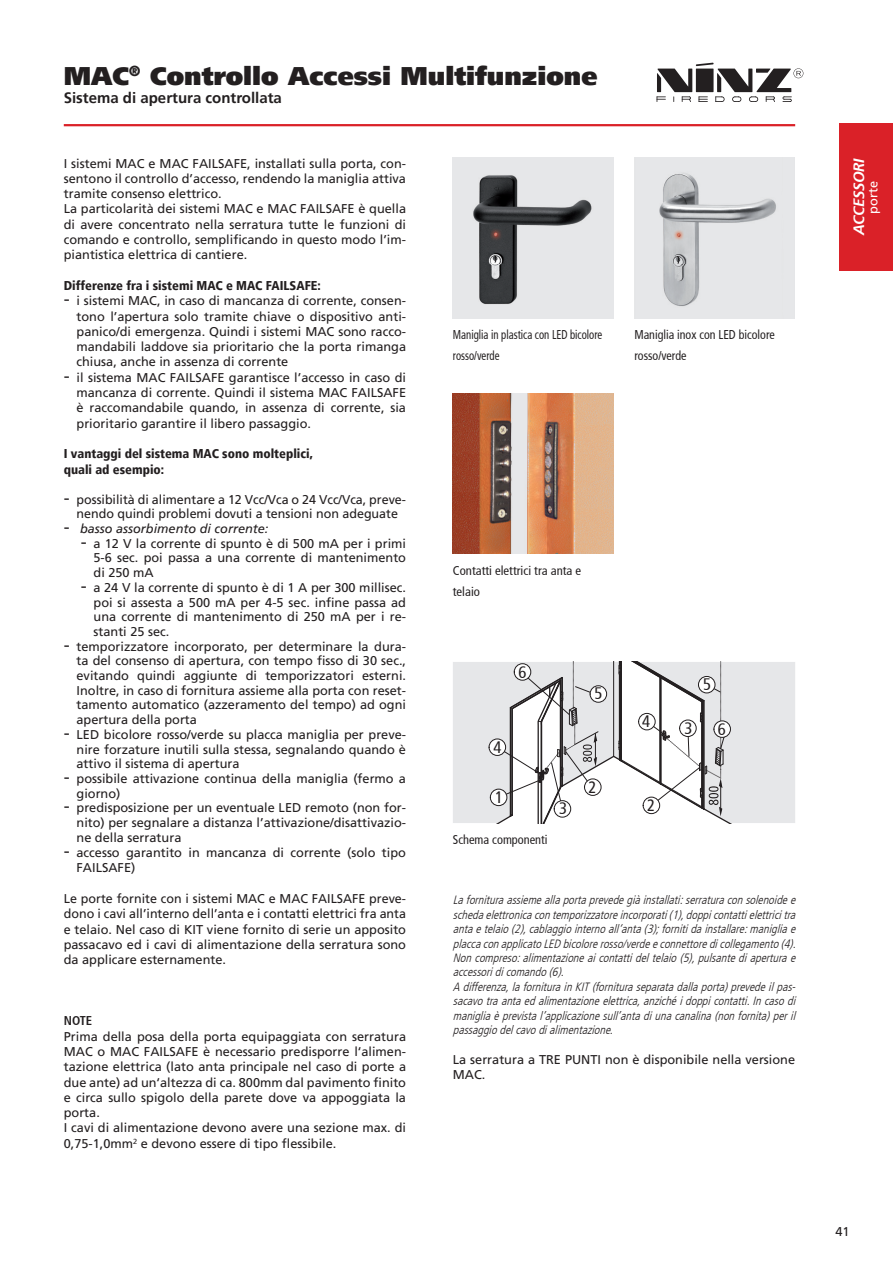
<style>
.page{position:relative;width:893px;height:1263px;background:#fff}
.page>*{position:absolute;margin:0;border:0;box-sizing:border-box;transform-origin:0 0}
.t1{font:900 25.5px "Frutiger";color:#231f20}
.t2{font:condensed 16.65px "Frutiger";color:#231f20}
.t3{font:700 15px "Frutiger";color:#231f20}
.t4{font:italic 700 15px "Frutiger";letter-spacing:-.025em;color:#fff}
.t5{font:12.75px/15.3px "Frutiger";color:#231f20;text-align:justify}
.t6{font:900 condensed 12.75px/15.3px "Frutiger LT";color:#231f20}
.t7{font:condensed 12.75px/21px "Frutiger";color:#231f20}
.t8{font:condensed 12.75px "Frutiger";color:#231f20;scale:.84 1}
.t9{font:condensed 12.75px "Frutiger";color:#231f20;scale:.94 1}
.t10{font:italic 12.75px "Frutiger";color:#231f20}
.t11{font:12.75px "Frutiger";color:#fff}
.t12{font:700 condensed 12.75px "Frutiger 67";color:#231f20}
.t13{font:italic 300 condensed 12px/14.4px "Frutiger LT Com";color:#231f20}
.s1{font-size:18px}
.s2{font-style:normal;font-size:18px}
</style>
<div class="page">
<img style="left:453px;top:157px;width:161px;height:161px">
<img style="left:634px;top:157px;width:160px;height:161px">
<img style="left:453px;top:394px;width:161px;height:159px">
<svg style="left:453px;top:662px;width:342px;height:161px"></svg>
<svg style="left:657px;top:63px;width:146px;height:39px"></svg>
<div style="left:839px;top:124px;width:54px;height:147px;background:#da2128"></div>
<hr style="left:64px;top:124px;width:731px;height:2px;background:#da2128">
<h1 class="t1" style="left:64px;top:60px;width:535px">MAC<sup>®</sup> Controllo Accessi Multifunzione</h1>
<p class="t3" style="left:64px;top:89px;width:220px">Sistema di apertura controllata</p>
<p class="t5" style="left:64px;top:155px;width:344px;text-align:left">I sistemi MAC e MAC FAILSAFE, installati sulla porta, con&shy;sentono il controllo d’accesso, rendendo la maniglia attiva tramite consenso elettrico.<br>La particolarità dei sistemi MAC e MAC FAILSAFE è quella di avere concentrato nella serratura tutte le funzioni di comando e controllo, semplificando in questo modo l’im&shy;piantistica elettrica di cantiere.</p>
<p class="t6" style="left:64px;top:278px;width:258px">Differenze fra i sistemi MAC e MAC FAILSAFE:</p>
<p class="t5" style="left:77px;top:293px;width:331px;text-indent:-13px"><span class="s1">-</span> i sistemi MAC, in caso di mancanza di corrente, consen&shy;tono l’apertura solo tramite chiave o dispositivo anti&shy;panico/di emergenza. Quindi i sistemi MAC sono racco&shy;mandabili laddove sia prioritario che la porta rimanga chiusa, anche in assenza di corrente</p>
<p class="t5" style="left:77px;top:370px;width:331px;text-indent:-13px"><span class="s1">-</span> il sistema MAC FAILSAFE garantisce l’accesso in caso di mancanza di corrente. Quindi il sistema MAC FAILSAFE è raccomandabile quando, in assenza di corrente, sia prioritario garantire il libero passaggio.</p>
<p class="t6" style="left:64px;top:446px;width:251px">I vantaggi del sistema MAC sono molteplici, quali ad esempio:</p>
<p class="t5" style="left:64px;top:492px;width:344px;line-height:14.7px;text-align:center"><span class="s1">-</span> possibilità di alimentare a 12 Vcc/Vca o 24 Vcc/Vca, preve&shy;nendo quindi problemi dovuti a tensioni non adeguate</p>
<p class="t10" style="left:64px;top:521px;width:206px"><span class="s2">-</span> basso assorbimento di corrente:</p>
<p class="t5" style="left:94px;top:536px;width:314px;line-height:14.7px;text-indent:-13px"><span class="s1">-</span> a 12 V la corrente di spunto è di 500 mA per i primi 5-6 sec. poi passa a una corrente di mantenimento di 250 mA</p>
<p class="t5" style="left:94px;top:580px;width:314px;line-height:14.7px;text-indent:-13px"><span class="s1">-</span> a 24 V la corrente di spunto è di 1 A per 300 millisec. poi si assesta a 500 mA per 4-5 sec. infine passa ad una corrente di mantenimento di 250 mA per i re&shy;stanti 25 sec.</p>
<p class="t5" style="left:77px;top:639px;width:331px;line-height:14.7px;text-indent:-13px"><span class="s1">-</span> temporizzatore incorporato, per determinare la dura&shy;ta del consenso di apertura, con tempo fisso di 30 sec., evitando quindi aggiunte di temporizzatori esterni.<br>Inoltre, in caso di fornitura assieme alla porta con reset&shy;tamento automatico (azzeramento del tempo) ad ogni apertura della porta</p>
<p class="t5" style="left:77px;top:727px;width:331px;line-height:14.7px;text-indent:-13px"><span class="s1">-</span> LED bicolore rosso/verde su placca maniglia per preve&shy;nire forzature inutili sulla stessa, segnalando quando è attivo il sistema di apertura</p>
<p class="t5" style="left:77px;top:771px;width:331px;line-height:14.7px;text-indent:-13px"><span class="s1">-</span> possibile attivazione continua della maniglia (fermo a giorno)</p>
<p class="t5" style="left:77px;top:800px;width:331px;text-indent:-13px"><span class="s1">-</span> predisposizione per un eventuale LED remoto (non for&shy;nito) per segnalare a distanza l’attivazione/disattivazio&shy;ne della serratura</p>
<p class="t5" style="left:77px;top:845px;width:331px;text-indent:-13px"><span class="s1">-</span> accesso garantito in mancanza di corrente (solo tipo<br>FAILSAFE)</p>
<p class="t5" style="left:64px;top:891px;width:344px">Le porte fornite con i sistemi MAC e MAC FAILSAFE preve&shy;dono i cavi all’interno dell’anta e i contatti elettrici fra anta e telaio. Nel caso di KIT viene fornito di serie un apposito passacavo ed i cavi di alimentazione della serratura sono da applicare esternamente.</p>
<p class="t12" style="left:64px;top:1013px;width:30px">NOTE</p>
<p class="t5" style="left:64px;top:1028px;width:344px;text-align:left">Prima della posa della porta equipaggiata con serratura MAC o MAC FAILSAFE è necessario predisporre l‘alimen&shy;tazione elettrica (lato anta principale nel caso di porte a due ante) ad un‘altezza di ca. 800mm dal pavimento finito e circa sullo spigolo della parete dove va appoggiata la porta.<br>I cavi di alimentazione devono avere una sezione max. di 0,75-1,0mm<sup>2</sup> e devono essere di tipo flessibile.</p>
<p class="t8" style="left:453px;top:328px;width:179px">Maniglia in plastica con LED bicolore</p>
<p class="t9" style="left:634px;top:328px;width:151px">Maniglia inox con LED bicolore</p>
<p class="t8" style="left:453px;top:349px;width:57px">rosso/verde</p>
<p class="t9" style="left:634px;top:349px;width:57px">rosso/verde</p>
<p class="t7" style="left:453px;top:560px;width:130px">Contatti elettrici tra anta e telaio</p>
<h2 class="t2" style="left:518px;top:662px;width:9px">6</h2>
<h2 class="t2" style="left:493px;top:737px;width:9px">4</h2>
<h2 class="t2" style="left:495px;top:787px;width:9px">1</h2>
<p class="t7" style="left:453px;top:829px;width:96px">Schema componenti</p>
<h2 class="t2" style="left:559px;top:799px;width:9px">3</h2>
<h2 class="t2" style="left:595px;top:684px;width:9px">5</h2>
<h2 class="t2" style="left:589px;top:777px;width:9px">2</h2>
<h2 class="t2" style="left:642px;top:712px;width:9px">4</h2>
<h2 class="t2" style="left:647px;top:795px;width:9px">2</h2>
<h2 class="t2" style="left:684px;top:718px;width:9px">3</h2>
<h2 class="t2" style="left:703px;top:675px;width:9px">5</h2>
<h2 class="t2" style="left:718px;top:720px;width:9px">6</h2>
<p class="t13" style="left:453px;top:893px;width:348px">Lafornituraassiemeallaportaprevedegiàinstallati:serraturaconsolenoidee schedaelettronicacontemporizzatoreincorporati(1),doppicontattielettricitra antaetelaio(2),cablaggiointernoall‘anta(3);fornitidainstallare:manigliae placcaconapplicatoLED bicolorerosso/verdeeconnettoredicollegamento(4).<br>Noncompreso:alimentazioneaicontattideltelaio(5),pulsantediaperturae accessoridicomando(6).<br>A differenza,laforniturainKIT(fornituraseparatadallaporta)prevedeilpas&shy;sacavotraantaedalimentazioneelettrica,anzichéidoppicontatti.Incasodi manigliaèprevistal’applicazionesull’antadiunacanalina(nonfornita)peril passaggiodelcavodialimentazione.</p>
<p class="t5" style="left:453px;top:1051px;width:344px">La serratura a TRE PUNTI non è disponibile nella versione<br>MAC.</p>
<p class="t4" style="left:850px;top:235px;width:78px;rotate:-90deg">ACCESSORI</p>
<p class="t11" style="left:866px;top:213px;width:34px;rotate:-90deg">porte</p>
<p class="t5" style="left:835px;top:1224px;width:16px">41</p>
</div>
